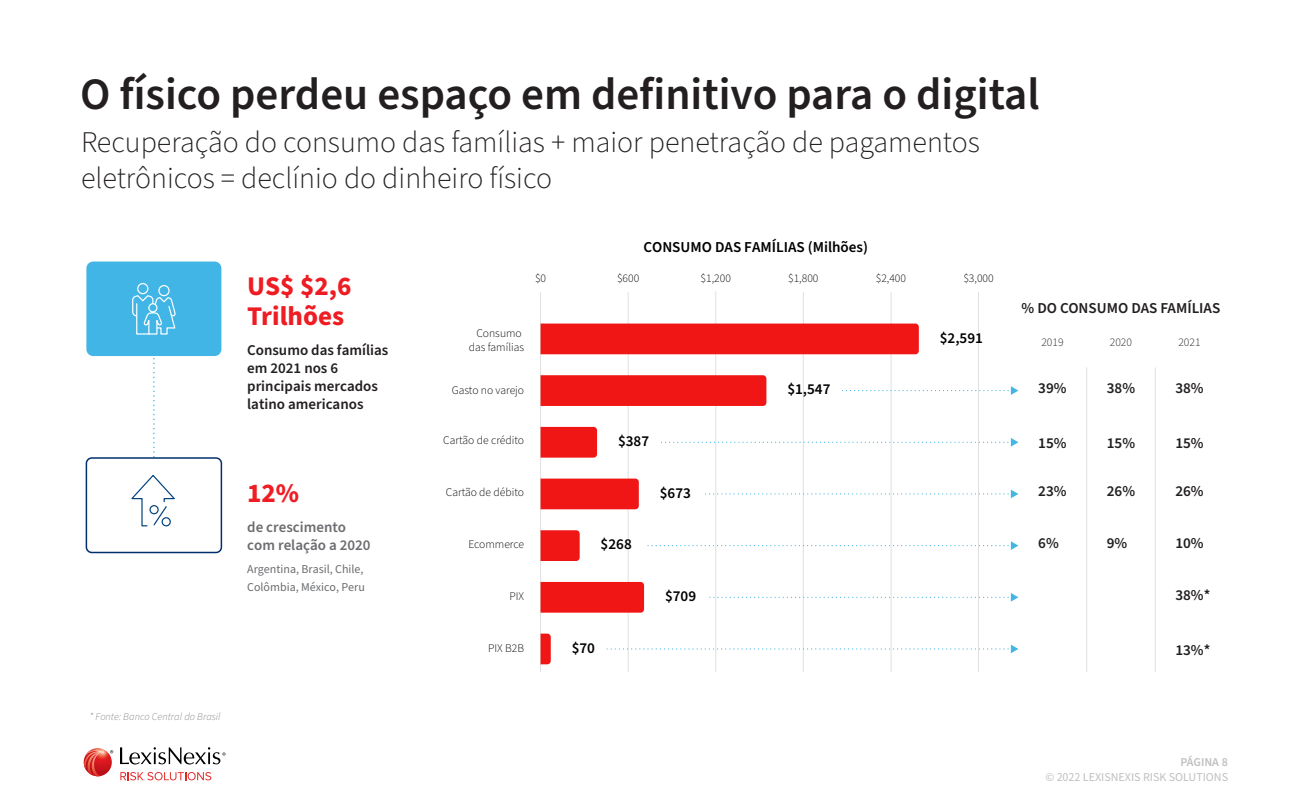
<style>
.page{position:relative;width:1296px;height:810px;background:#fff}
.page>*{position:absolute;margin:0;border:0;box-sizing:border-box;transform-origin:0 0}
.t1{font:600 45px "Source Sans Pro";color:#231f20}
.t2{font:300 30px/36px "Source Sans Pro";color:#231f20}
.t3{font:700 27px/29.5px "Source Sans Pro";color:#ee1d23}
.t4{font:600 15.15px "Source Sans Pro";color:#221f1f}
.t5{font:600 15.15px "Source Sans Pro";color:#000}
.t6{font:600 15px/18px "Source Sans Pro";color:#231f20}
.t7{font:600 15px/18px "Source Sans Pro";color:#6c6d70}
.t8{font:12px/18.9px "Source Sans Pro";color:#6c6d70}
.t9{font:12px "Source Sans Pro";color:#c0c0c0}
.t10{font:600 12px "Source Sans Pro";color:#c0c0c0}
.t11{font:300 11.7px/14px "Source Sans Pro";color:#000;text-align:center}
.t12{font:300 11.7px "Source Sans Pro";color:#221f1f}
.t13{font:italic 300 10.5px "Source Sans Pro";color:#808285}
</style>
<div class="page">
<svg style="left:120px;top:772px;width:91px;height:8px"></svg>
<svg style="left:120px;top:747px;width:106px;height:18px"></svg>
<svg style="left:84px;top:749px;width:29px;height:27px"></svg>
<hr style="left:628px;top:292px;width:1px;height:380px;background:#e0e0e0">
<hr style="left:715px;top:291px;width:1px;height:381px;background:#e0e0e0">
<hr style="left:803px;top:292px;width:1px;height:380px;background:#e0e0e0">
<hr style="left:1086px;top:367px;width:1px;height:305px;background:#e0e0e0">
<hr style="left:1155px;top:367px;width:1px;height:305px;background:#e0e0e0">
<hr style="left:891px;top:292px;width:1px;height:380px;background:#e0e0e0">
<hr style="left:978px;top:292px;width:1px;height:380px;background:#e0e0e0">
<hr style="left:540px;top:292px;width:1px;height:380px;background:#e0e0e0">
<svg style="left:541px;top:634px;width:10px;height:30px"></svg>
<div style="left:541px;top:582px;width:103px;height:31px;background:#ef1615"></div>
<svg style="left:541px;top:530px;width:39px;height:31px"></svg>
<div style="left:541px;top:479px;width:98px;height:30px;background:#ef1615"></div>
<div style="left:541px;top:427px;width:56px;height:31px;background:#ef1615"></div>
<div style="left:541px;top:375px;width:225px;height:31px;background:#ef1615"></div>
<div style="left:541px;top:324px;width:378px;height:30px;background:#ef1615"></div>
<svg style="left:846px;top:386px;width:172px;height:9px"></svg>
<svg style="left:662px;top:438px;width:356px;height:9px"></svg>
<svg style="left:709px;top:490px;width:309px;height:8px"></svg>
<svg style="left:648px;top:541px;width:370px;height:9px"></svg>
<svg style="left:710px;top:593px;width:308px;height:9px"></svg>
<svg style="left:607px;top:645px;width:411px;height:8px"></svg>
<div style="left:86px;top:262px;width:135px;height:94px;background:#41b6e6;border-radius:7px"></div>
<div style="left:86px;top:457px;width:136px;height:96px;border:2px solid #002f6c;border-radius:5px"></div>
<svg style="left:129px;top:283px;width:48px;height:244px"></svg>
<h1 class="t1" style="left:80px;top:64px;width:961px">O físico perdeu espaço em definitivo para o digital</h1>
<h2 class="t2" style="left:81px;top:125px;width:901px">Recuperação do consumo das famílias + maior penetração de pagamentos eletrônicos = declínio do dinheiro físico</h2>
<h3 class="t3" style="left:247px;top:272px;width:106px">US$ $2,6<br>Trilhões</h3>
<p class="t6" style="left:247px;top:342px;width:143px">Consumo das famílias em 2021 nos 6 principais mercados latino americanos</p>
<h3 class="t3" style="left:247px;top:479px;width:53px">12%</h3>
<p class="t7" style="left:247px;top:518px;width:125px">de crescimento com relação a 2020</p>
<p class="t8" style="left:247px;top:559px;width:119px">Argentina, Brasil, Chile,<br>Colômbia, México, Peru</p>
<p class="t13" style="left:90px;top:710px;width:133px">* Fonte: Banco Central do Brasil</p>
<p class="t5" style="left:643px;top:237px;width:226px">CONSUMO DAS FAMÍLIAS (Milhões)</p>
<p class="t11" style="left:535px;top:272px;width:13px">$0</p>
<p class="t11" style="left:617px;top:272px;width:24px">$600</p>
<p class="t11" style="left:701px;top:272px;width:32px">$1,200</p>
<p class="t11" style="left:788px;top:272px;width:32px">$1,800</p>
<p class="t11" style="left:876px;top:272px;width:32px">$2,400</p>
<p class="t11" style="left:963px;top:272px;width:32px">$3,000</p>
<p class="t4" style="left:1022px;top:297px;width:200px">% DO CONSUMO DAS FAMÍLIAS</p>
<p class="t11" style="left:469px;top:326px;width:57px">Consumo das famílias</p>
<p class="t5" style="left:940px;top:327px;width:45px">$2,591</p>
<p class="t5" style="left:787px;top:379px;width:45px">$1,547</p>
<p class="t4" style="left:1038px;top:378px;width:30px">39%</p>
<p class="t4" style="left:1107px;top:378px;width:30px">38%</p>
<p class="t4" style="left:1175px;top:378px;width:30px">38%</p>
<p class="t12" style="left:1041px;top:334px;width:24px">2019</p>
<p class="t12" style="left:1110px;top:334px;width:24px">2020</p>
<p class="t12" style="left:1178px;top:334px;width:24px">2021</p>
<p class="t11" style="left:452px;top:383px;width:74px">Gasto no varejo</p>
<p class="t11" style="left:443px;top:434px;width:82px">Cartão de crédito</p>
<p class="t5" style="left:618px;top:431px;width:33px">$387</p>
<p class="t4" style="left:1038px;top:433px;width:30px">15%</p>
<p class="t4" style="left:1107px;top:433px;width:30px">15%</p>
<p class="t4" style="left:1175px;top:433px;width:30px">15%</p>
<p class="t4" style="left:1038px;top:481px;width:30px">23%</p>
<p class="t4" style="left:1107px;top:481px;width:30px">26%</p>
<p class="t4" style="left:1175px;top:481px;width:30px">26%</p>
<p class="t5" style="left:660px;top:483px;width:33px">$673</p>
<p class="t11" style="left:446px;top:486px;width:80px">Cartão de débito</p>
<p class="t11" style="left:468px;top:537px;width:57px">Ecommerce</p>
<p class="t5" style="left:601px;top:534px;width:33px">$268</p>
<p class="t4" style="left:1038px;top:533px;width:22px">6%</p>
<p class="t4" style="left:1107px;top:533px;width:22px">9%</p>
<p class="t4" style="left:1175px;top:533px;width:30px">10%</p>
<p class="t11" style="left:509px;top:589px;width:16px">PIX</p>
<p class="t5" style="left:665px;top:586px;width:33px">$709</p>
<p class="t4" style="left:1175px;top:585px;width:36px">38%*</p>
<p class="t11" style="left:488px;top:641px;width:38px">PIX B2B</p>
<p class="t5" style="left:572px;top:637px;width:25px">$70</p>
<p class="t4" style="left:1175px;top:640px;width:36px">13%*</p>
<p class="t10" style="left:1181px;top:754px;width:49px">PÁGINA 8</p>
<p class="t9" style="left:1045px;top:769px;width:184px">© 2022 LEXISNEXIS RISK SOLUTIONS</p>
</div>
